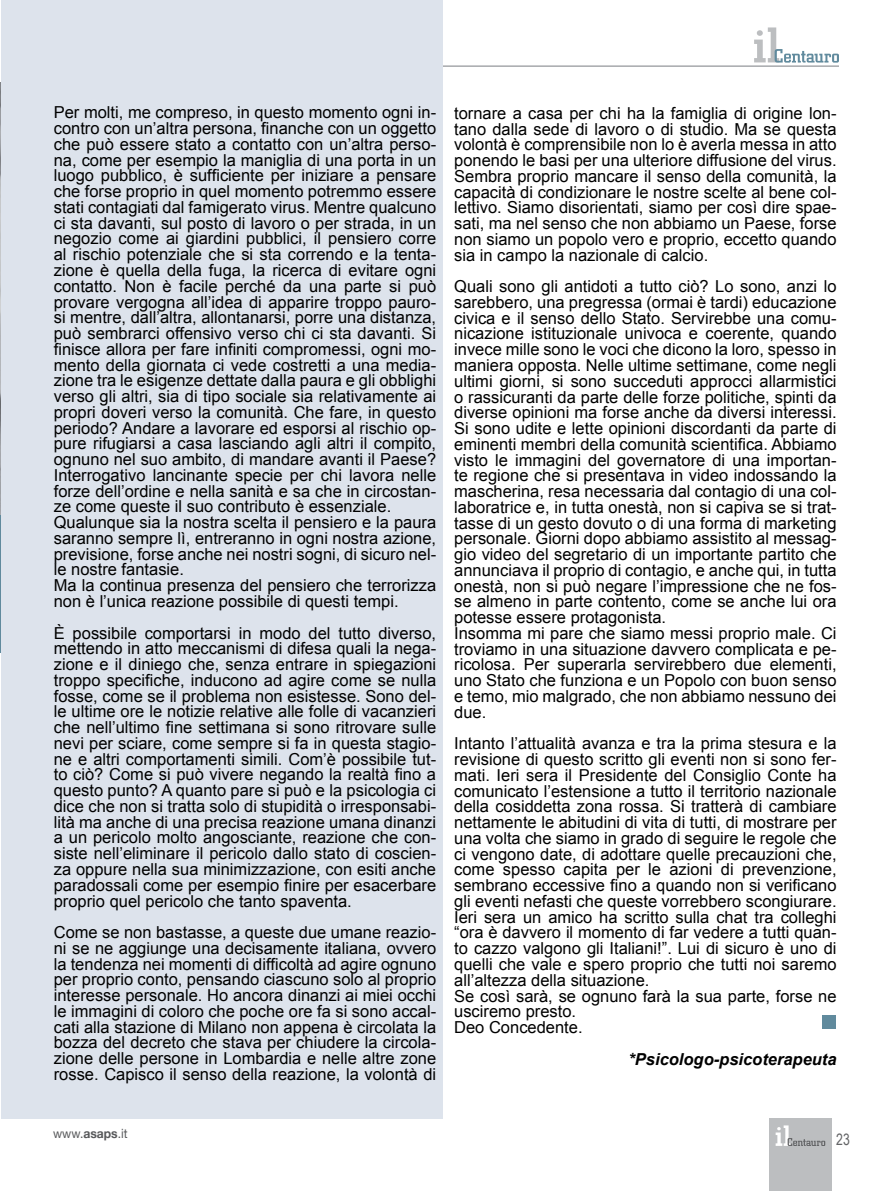
<style>
.page{position:relative;width:893px;height:1191px;background:#fff}
.page>*{position:absolute;margin:0;border:0;box-sizing:border-box;transform-origin:0 0}
.t1{font:16.5px/15.8px "Arial";color:#000}
.t2{font:italic 700 16.5px "Arial";color:#000}
.t3{font:15.75px "Arial Narrow";color:#636466;scale:.95 1}
.t4{font:12.75px "Helvetica Neue";color:#58595b;scale:.95 1}
.s1{font-weight:700}
</style>
<div class="page">
<img style="left:0;top:83px;width:1px;height:432px">
<div style="left:770px;top:1118px;width:62px;height:73px;background:#bcbec0"></div>
<svg style="left:776px;top:1125px;width:49px;height:21px"></svg>
<svg style="left:754px;top:27px;width:85px;height:36px"></svg>
<hr style="left:54px;top:65px;width:785px;height:2px;background:#a7a9ac">
<div style="left:822px;top:1015px;width:14px;height:13px;background:#608a9d"></div>
<hr style="left:0;top:515px;width:1px;height:137px;background:#608a9d">
<div style="left:1px;top:0;width:441px;height:1118px;background:#dde3ec"></div>
<p class="t1" style="left:54px;top:105px;width:384px">Per molti, me compreso, in questo momento ogni in&shy;contro con un’altra persona, finanche con un oggetto che può essere stato a contatto con un’altra perso&shy;na, come per esempio la maniglia di una porta in un luogo pubblico, è sufficiente per iniziare a pensare che forse proprio in quel momento potremmo essere stati contagiati dal famigerato virus. Mentre qualcuno ci sta davanti, sul posto di lavoro o per strada, in un negozio come ai giardini pubblici, il pensiero corre al rischio potenziale che si sta correndo e la tenta&shy;zione è quella della fuga, la ricerca di evitare ogni contatto. Non è facile perché da una parte si può provare vergogna all’idea di apparire troppo pauro&shy;si mentre, dall’altra, allontanarsi, porre una distanza, può sembrarci offensivo verso chi ci sta davanti. Si finisce allora per fare infiniti compromessi, ogni mo&shy;mento della giornata ci vede costretti a una media&shy;zione tra le esigenze dettate dalla paura e gli obblighi verso gli altri, sia di tipo sociale sia relativamente ai propri doveri verso la comunità. Che fare, in questo periodo? Andare a lavorare ed esporsi al rischio op&shy;pure rifugiarsi a casa lasciando agli altri il compito, ognuno nel suo ambito, di mandare avanti il Paese?<br>Interrogativo lancinante specie per chi lavora nelle forze dell’ordine e nella sanità e sa che in circostan&shy;ze come queste il suo contributo è essenziale.<br>Qualunque sia la nostra scelta il pensiero e la paura saranno sempre lì, entreranno in ogni nostra azione, previsione, forse anche nei nostri sogni, di sicuro nel&shy;le nostre fantasie.<br>Ma la continua presenza del pensiero che terrorizza non è l’unica reazione possibile di questi tempi.</p>
<p class="t1" style="left:54px;top:625px;width:384px;text-align:justify">È possibile comportarsi in modo del tutto diverso, mettendo in atto meccanismi di difesa quali la nega&shy;zione e il diniego che, senza entrare in spiegazioni troppo specifiche, inducono ad agire come se nulla fosse, come se il problema non esistesse. Sono del&shy;le ultime ore le notizie relative alle folle di vacanzieri che nell’ultimo fine settimana si sono ritrovare sulle nevi per sciare, come sempre si fa in questa stagio&shy;ne e altri comportamenti simili. Com’è possibile tut&shy;to ciò? Come si può vivere negando la realtà fino a questo punto? A quanto pare si può e la psicologia ci dice che non si tratta solo di stupidità o irresponsabi&shy;lità ma anche di una precisa reazione umana dinanzi a un pericolo molto angosciante, reazione che con&shy;siste nell’eliminare il pericolo dallo stato di coscien&shy;za oppure nella sua minimizzazione, con esiti anche paradossali come per esempio finire per esacerbare proprio quel pericolo che tanto spaventa.</p>
<p class="t1" style="left:54px;top:924px;width:384px;text-align:justify">Come se non bastasse, a queste due umane reazio&shy;ni se ne aggiunge una decisamente italiana, ovvero la tendenza nei momenti di difficoltà ad agire ognuno per proprio conto, pensando ciascuno solo al proprio interesse personale. Ho ancora dinanzi ai miei occhi le immagini di coloro che poche ore fa si sono accal&shy;cati alla stazione di Milano non appena è circolata la bozza del decreto che stava per chiudere la circola&shy;zione delle persone in Lombardia e nelle altre zone rosse. Capisco il senso della reazione, la volontà di</p>
<p class="t1" style="left:454px;top:105px;width:384px;text-align:justify">tornare a casa per chi ha la famiglia di origine lon&shy;tano dalla sede di lavoro o di studio. Ma se questa volontà è comprensibile non lo è averla messa in atto ponendo le basi per una ulteriore diffusione del virus.<br>Sembra proprio mancare il senso della comunità, la capacità di condizionare le nostre scelte al bene col&shy;lettivo. Siamo disorientati, siamo per così dire spae&shy;sati, ma nel senso che non abbiamo un Paese, forse non siamo un popolo vero e proprio, eccetto quando sia in campo la nazionale di calcio.</p>
<p class="t1" style="left:454px;top:279px;width:384px">Quali sono gli antidoti a tutto ciò? Lo sono, anzi lo sarebbero, una pregressa (ormai è tardi) educazione civica e il senso dello Stato. Servirebbe una comu&shy;nicazione istituzionale univoca e coerente, quando invece mille sono le voci che dicono la loro, spesso in maniera opposta. Nelle ultime settimane, come negli ultimi giorni, si sono succeduti approcci allarmistici o rassicuranti da parte delle forze politiche, spinti da diverse opinioni ma forse anche da diversi interessi.<br>Si sono udite e lette opinioni discordanti da parte di eminenti membri della comunità scientifica. Abbiamo visto le immagini del governatore di una importan&shy;te regione che si presentava in video indossando la mascherina, resa necessaria dal contagio di una col&shy;laboratrice e, in tutta onestà, non si capiva se si trat&shy;tasse di un gesto dovuto o di una forma di marketing personale. Giorni dopo abbiamo assistito al messag&shy;gio video del segretario di un importante partito che annunciava il proprio di contagio, e anche qui, in tutta onestà, non si può negare l’impressione che ne fos&shy;se almeno in parte contento, come se anche lui ora potesse essere protagonista.<br>Insomma mi pare che siamo messi proprio male. Ci troviamo in una situazione davvero complicata e pe&shy;ricolosa. Per superarla servirebbero due elementi, uno Stato che funziona e un Popolo con buon senso e temo, mio malgrado, che non abbiamo nessuno dei due.</p>
<p class="t1" style="left:454px;top:736px;width:384px">Intanto l’attualità avanza e tra la prima stesura e la revisione di questo scritto gli eventi non si sono fer&shy;mati. Ieri sera il Presidente del Consiglio Conte ha comunicato l’estensione a tutto il territorio nazionale della cosiddetta zona rossa. Si tratterà di cambiare nettamente le abitudini di vita di tutti, di mostrare per una volta che siamo in grado di seguire le regole che ci vengono date, di adottare quelle precauzioni che, come spesso capita per le azioni di prevenzione, sembrano eccessive fino a quando non si verificano gli eventi nefasti che queste vorrebbero scongiurare.<br>Ieri sera un amico ha scritto sulla chat tra colleghi “ora è davvero il momento di far vedere a tutti quan&shy;to cazzo valgono gli Italiani!”. Lui di sicuro è uno di quelli che vale e spero proprio che tutti noi saremo all’altezza della situazione.<br>Se così sarà, se ognuno farà la sua parte, forse ne usciremo presto.<br>Deo Concedente.</p>
<p class="t2" style="left:628px;top:1047px;width:210px">*Psicologo-psicoterapeuta</p>
<p class="t4" style="left:53px;top:1126px;width:80px">www.<span class="s1">asaps</span>.it</p>
<p class="t3" style="left:836px;top:1127px;width:16px">23</p>
</div>
